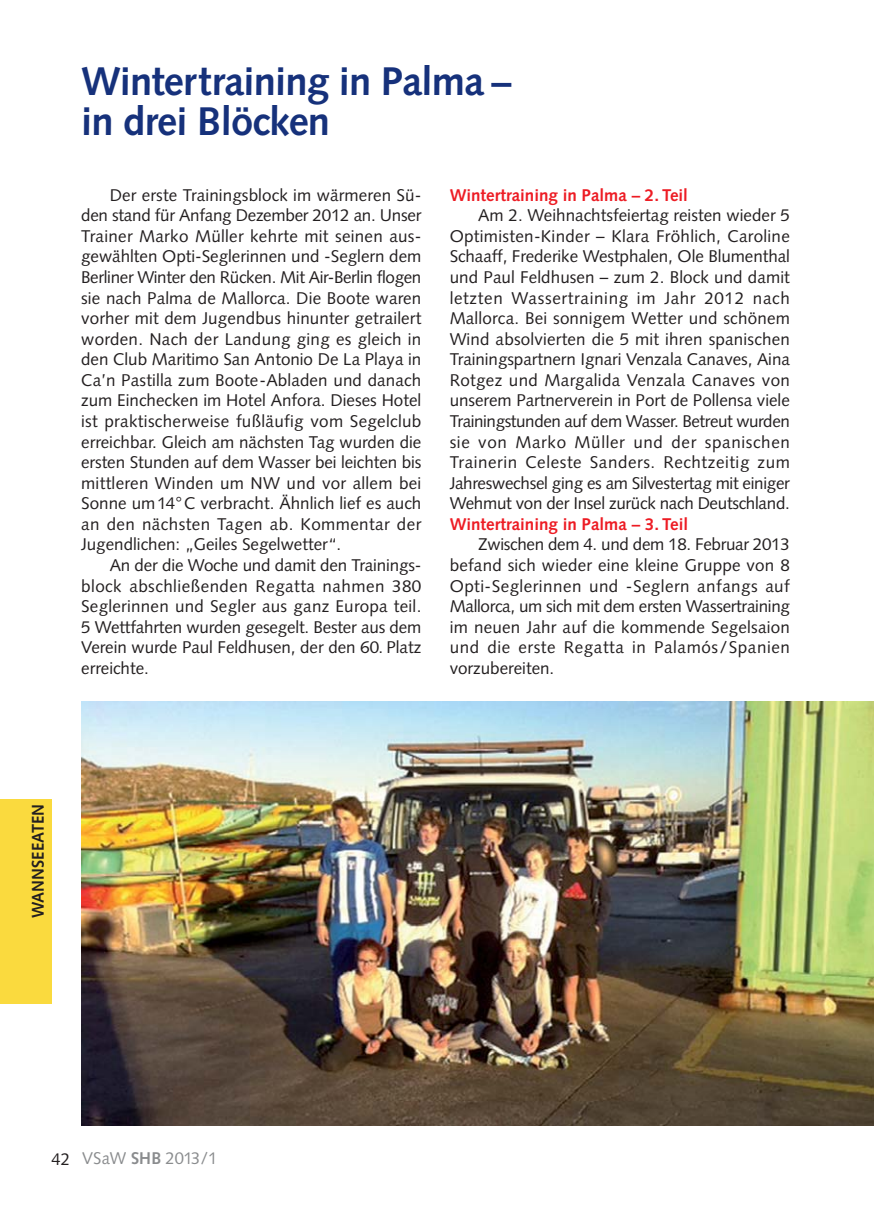
<style>
.page{position:relative;width:874px;height:1226px;background:#fff}
.page>*{position:absolute;margin:0;border:0;box-sizing:border-box;transform-origin:0 0}
.t1{font:700 40px/40px "Syntax";letter-spacing:-.02em;color:#16317b}
.t2{font:17px "Syntax";color:#231f20}
.t3{font:17px "Syntax";letter-spacing:.02em;color:#231f20}
.t4{font:17px "Syntax";letter-spacing:.035em;color:#231f20}
.t5{font:17px "Syntax";letter-spacing:.03em;color:#231f20}
.t6{font:700 17px "Syntax";color:#ed1c24}
.t7{font:17px "Syntax";letter-spacing:-.02em;color:#231f20}
.t8{font:17px "Syntax";letter-spacing:-.025em;color:#231f20}
.t9{font:17px "Syntax";letter-spacing:.04em;color:#231f20}
.t10{font:17px "Syntax";letter-spacing:.025em;color:#231f20}
.t11{font:17px "Syntax";color:#8a8c8e}
.t12{font:700 17px "Syntax";color:#231f20}
.s1{color:#231f20}
.s2{font-weight:700}
</style>
<div class="page">
<img style="left:81px;top:702px;width:793px;height:424px">
<div style="left:0;top:799px;width:51px;height:204px;background:#fada3e"></div>
<p class="t1" style="left:81px;top:64px;width:432px">Wintertraining in Palma – in drei Blöcken</p>
<p class="t2" style="left:110px;top:188px;width:313px">Der erste Trainingsblock im wärmeren Sü-</p>
<p class="t2" style="left:81px;top:209px;width:342px">den stand für Anfang Dezember 2012 an. Unser</p>
<p class="t2" style="left:81px;top:229px;width:342px">Trainer Marko Müller kehrte mit seinen aus-</p>
<p class="t2" style="left:81px;top:250px;width:342px">gewählten Opti-Seglerinnen und -Seglern dem</p>
<p class="t7" style="left:81px;top:270px;width:342px">Berliner Winter den Rücken. Mit Air-Berlin flogen</p>
<p class="t2" style="left:81px;top:291px;width:342px">sie nach Palma de Mallorca. Die Boote waren</p>
<p class="t2" style="left:81px;top:311px;width:342px">vorher mit dem Jugendbus hinunter getrailert</p>
<p class="t2" style="left:81px;top:332px;width:342px">worden. Nach der Landung ging es gleich in</p>
<p class="t2" style="left:81px;top:352px;width:342px">den Club Maritimo San Antonio De La Playa in</p>
<p class="t2" style="left:81px;top:373px;width:342px">Ca’n Pastilla zum Boote-Abladen und danach</p>
<p class="t2" style="left:81px;top:394px;width:342px">zum Einchecken im Hotel Anfora. Dieses Hotel</p>
<p class="t3" style="left:81px;top:414px;width:342px">ist praktischerweise fußläufig vom Segelclub</p>
<p class="t2" style="left:81px;top:435px;width:342px">erreichbar. Gleich am nächsten Tag wurden die</p>
<p class="t2" style="left:81px;top:455px;width:342px">ersten Stunden auf dem Wasser bei leichten bis</p>
<p class="t2" style="left:81px;top:476px;width:342px">mittleren Winden um NW und vor allem bei</p>
<p class="t2" style="left:81px;top:496px;width:342px">Sonne um14 C verbracht. Ähnlich lief es auch</p>
<p class="t10" style="left:81px;top:517px;width:342px">an den nächsten Tagen ab. Kommentar der</p>
<p class="t2" style="left:81px;top:538px;width:261px">Jugendlichen: „Geiles Segelwetter“.</p>
<p class="t2" style="left:110px;top:558px;width:313px">An der die Woche und damit den Trainings-</p>
<p class="t5" style="left:81px;top:579px;width:342px">block abschließenden Regatta nahmen 380</p>
<p class="t2" style="left:81px;top:599px;width:342px">Seglerinnen und Segler aus ganz Europa teil.</p>
<p class="t2" style="left:81px;top:620px;width:342px">5 Wettfahrten wurden gesegelt. Bester aus dem</p>
<p class="t2" style="left:81px;top:640px;width:342px">Verein wurde Paul Feldhusen, der den 60. Platz</p>
<p class="t2" style="left:81px;top:661px;width:69px">erreichte.</p>
<p class="t6" style="left:450px;top:188px;width:240px">Wintertraining in Palma – 2. Teil</p>
<p class="t2" style="left:478px;top:209px;width:313px">Am 2. Weihnachtsfeiertag reisten wieder 5</p>
<p class="t3" style="left:450px;top:229px;width:342px">Optimisten-Kinder – Klara Fröhlich, Caroline</p>
<p class="t2" style="left:450px;top:250px;width:342px">Schaaff, Frederike Westphalen, Ole Blumenthal</p>
<p class="t2" style="left:450px;top:270px;width:342px">und Paul Feldhusen – zum 2. Block und damit</p>
<p class="t9" style="left:450px;top:291px;width:342px">letzten Wassertraining im Jahr 2012 nach</p>
<p class="t2" style="left:450px;top:311px;width:342px">Mallorca. Bei sonnigem Wetter und schönem</p>
<p class="t2" style="left:450px;top:332px;width:342px">Wind absolvierten die 5 mit ihren spanischen</p>
<p class="t2" style="left:450px;top:352px;width:342px">Trainingspartnern Ignari Venzala Canaves, Aina</p>
<p class="t3" style="left:450px;top:373px;width:342px">Rotgez und Margalida Venzala Canaves von</p>
<p class="t2" style="left:450px;top:394px;width:342px">unserem Partnerverein in Port de Pollensa viele</p>
<p class="t8" style="left:450px;top:414px;width:342px">Trainingstunden auf dem Wasser. Betreut wurden</p>
<p class="t4" style="left:450px;top:435px;width:342px">sie von Marko Müller und der spanischen</p>
<p class="t4" style="left:450px;top:455px;width:342px">Trainerin Celeste Sanders. Rechtzeitig zum</p>
<p class="t2" style="left:450px;top:476px;width:342px">Jahreswechsel ging es am Silvestertag mit einiger</p>
<p class="t2" style="left:450px;top:496px;width:342px">Wehmut von der Insel zurück nach Deutschland.</p>
<p class="t6" style="left:450px;top:517px;width:240px">Wintertraining in Palma – 3. Teil</p>
<p class="t2" style="left:478px;top:538px;width:313px">Zwischen dem 4. und dem 18. Februar 2013</p>
<p class="t2" style="left:450px;top:558px;width:342px">befand sich wieder eine kleine Gruppe von 8</p>
<p class="t5" style="left:450px;top:579px;width:342px">Opti-Seglerinnen und -Seglern anfangs auf</p>
<p class="t2" style="left:450px;top:599px;width:342px">Mallorca, um sich mit dem ersten Wassertraining</p>
<p class="t2" style="left:450px;top:620px;width:342px">im neuen Jahr auf die kommende Segelsaion</p>
<p class="t4" style="left:450px;top:640px;width:342px">und die erste Regatta in Palamós/Spanien</p>
<p class="t2" style="left:450px;top:661px;width:106px">vorzubereiten.</p>
<p class="t12" style="left:31px;top:918px;width:116px;rotate:-90deg">WANNSEEATEN</p>
<p class="t11" style="left:52px;top:1152px;width:167px"><span class="s1">42</span> VSaW <span class="s2">SHB</span> 2013/1</p>
</div>
